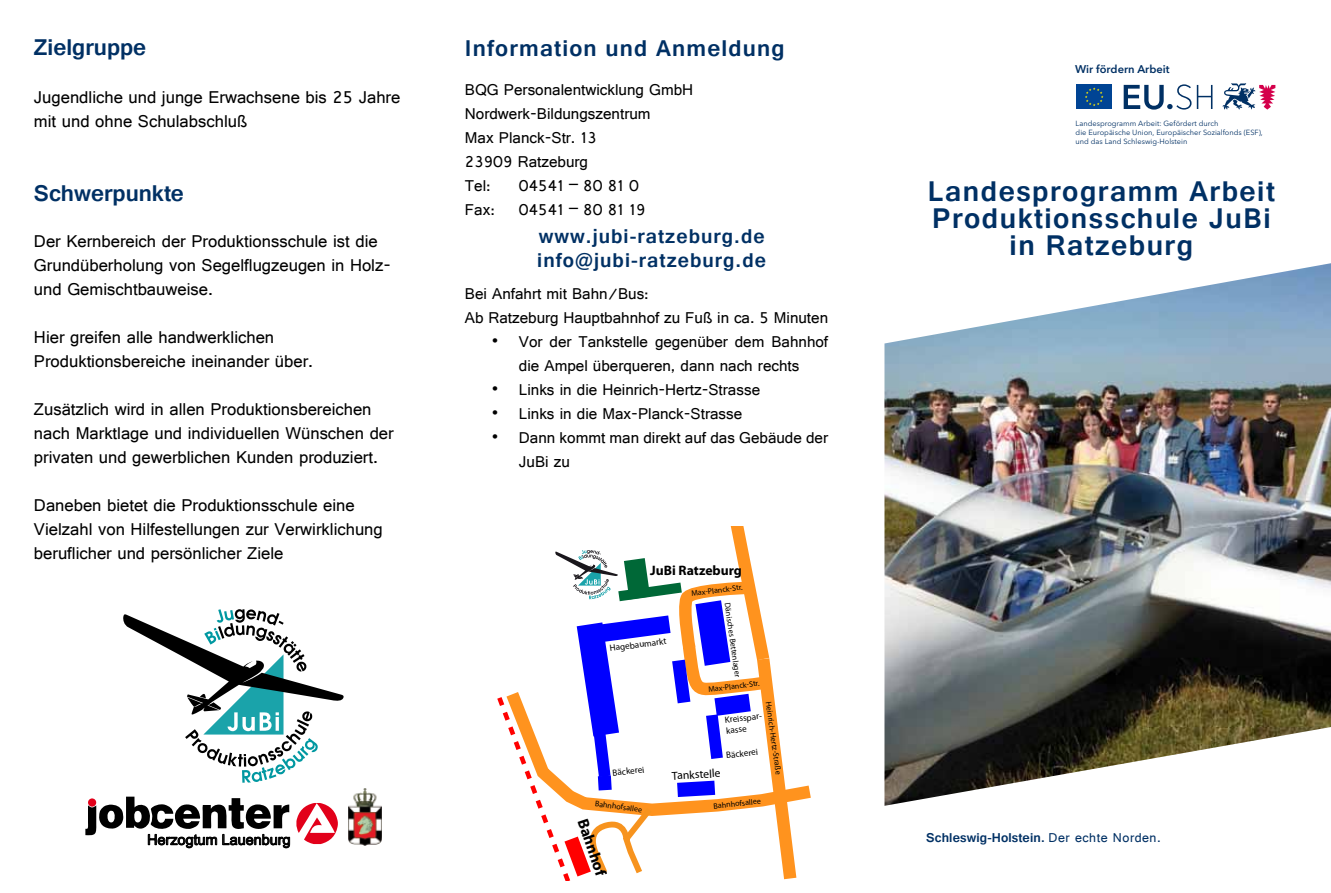
<style>
.page{position:relative;width:1331px;height:893px;background:#fff}
.page>*{position:absolute;margin:0;border:0;box-sizing:border-box;transform-origin:0 0}
.t1{font:700 30px/27px "Gautami";letter-spacing:.05em;color:#003064;text-align:center}
.t2{font:700 24px "Gautami";letter-spacing:.05em;color:#003064}
.t3{font:700 24px "Gautami";color:#003064}
.t4{font:700 21px/24px "Gautami";letter-spacing:.05em;color:#003064}
.t5{font:18px/24px "Gautami";color:#000}
.t6{font:16.5px/24px "Gautami";color:#000}
.t7{font:700 15.6px "Myriad Pro";color:#000}
.t8{font:14.4px "Arial";color:#000}
.t9{font:700 13.65px "Myriad Pro";color:#000}
.t10{font:700 13.5px "Gautami";letter-spacing:.01em;color:#003064}
.t11{font:11.7px "Myriad Pro";color:#000}
.t12{font:600 11.1px "Avenir Next LT Pro";color:#003064}
.t13{font:9.15px/10.9px "Myriad Pro";color:#000}
.t14{font:8.1px "Myriad Pro";color:#000}
.t15{font:7.5px/9.3px "Avenir Next LT Pro";color:#003064}
.s1{font-weight:400}
</style>
<div class="page">
<svg style="left:1197px;top:85px;width:15px;height:24px"></svg>
<svg style="left:1222px;top:83px;width:53px;height:27px"></svg>
<svg style="left:1124px;top:84px;width:67px;height:26px"></svg>
<div style="left:1076px;top:85px;width:36px;height:24px;background:#004494"></div>
<svg style="left:1085px;top:87px;width:18px;height:19px"></svg>
<img style="left:884px;top:263px;width:447px;height:543px">
<svg style="left:497px;top:526px;width:314px;height:354px"></svg>
<img style="left:349px;top:789px;width:33px;height:56px">
<svg style="left:85px;top:797px;width:253px;height:51px"></svg>
<svg style="left:123px;top:609px;width:221px;height:174px"></svg>
<h2 class="t3" style="left:34px;top:32px;width:114px">Zielgruppe</h2>
<p class="t5" style="left:34px;top:84px;width:368px">Jugendliche und junge Erwachsene bis 25 Jahre mit und ohne Schulabschluß</p>
<h2 class="t3" style="left:34px;top:179px;width:151px">Schwerpunkte</h2>
<p class="t5" style="left:34px;top:228px;width:358px">Der Kernbereich der Produktionsschule ist die<br>Grundüberholung von Segelflugzeugen in Holz&shy;und Gemischtbauweise.</p>
<p class="t5" style="left:34px;top:324px;width:281px">Hier greifen alle handwerklichen<br>Produktionsbereiche ineinander über.</p>
<p class="t5" style="left:34px;top:396px;width:361px">Zusätzlich wird in allen Produktionsbereichen nach Marktlage und individuellen Wünschen der privaten und gewerblichen Kunden produziert.</p>
<p class="t5" style="left:34px;top:492px;width:350px">Daneben bietet die Produktionsschule eine<br>Vielzahl von Hilfestellungen zur Verwirklichung beruflicher und persönlicher Ziele</p>
<p class="t8" style="left:147px;top:830px;width:145px">Herzogtum Lauenburg</p>
<h2 class="t2" style="left:465px;top:34px;width:321px">Information und Anmeldung</h2>
<p class="t6" style="left:465px;top:77px;width:230px">BQG Personalentwicklung GmbH<br>Nordwerk-Bildungszentrum<br>Max Planck-Str. 13<br>23909 Ratzeburg<br>Tel:</p>
<p class="t6" style="left:519px;top:173px;width:122px">04541 – 80 81 0</p>
<p class="t6" style="left:465px;top:197px;width:31px">Fax:</p>
<p class="t6" style="left:519px;top:197px;width:128px">04541 – 80 81 19</p>
<p class="t4" style="left:537px;top:224px;width:230px">www.jubi-ratzeburg.de info@jubi-ratzeburg.de</p>
<p class="t6" style="left:465px;top:282px;width:365px">Bei Anfahrt mit Bahn/Bus:<br>Ab Ratzeburg Hauptbahnhof zu Fuß in ca. 5 Minuten</p>
<p class="t6" style="left:492px;top:330px;width:338px;text-align:center">• Vor der Tankstelle gegenüber dem Bahnhof die Ampel überqueren, dann nach rechts</p>
<p class="t6" style="left:492px;top:378px;width:270px">• Links in die Heinrich-Hertz-Strasse</p>
<p class="t6" style="left:492px;top:402px;width:252px">• Links in die Max-Planck-Strasse</p>
<p class="t6" style="left:519px;top:426px;width:311px;text-indent:-27px">• Dann kommt man direkt auf das Gebäude der<br>JuBi zu</p>
<p class="t9" style="left:650px;top:561px;width:93px">JuBi Ratzeburg</p>
<p class="t14" style="left:732px;top:602px;width:77px;rotate:82deg">Dänisches Bettenlager</p>
<p class="t13" style="left:724px;top:714px;width:40px;rotate:-6deg">Kreisspar&shy;kasse</p>
<p class="t11" style="left:672px;top:768px;width:50px;rotate:-3deg">Tankstelle</p>
<p class="t14" style="left:691px;top:588px;width:53px;rotate:-7deg">Max-Planck-Str.</p>
<p class="t13" style="left:609px;top:642px;width:59px;rotate:-7deg">Hagebaumarkt</p>
<p class="t14" style="left:708px;top:684px;width:53px;rotate:-7deg">Max-Planck-Str.</p>
<p class="t14" style="left:773px;top:701px;width:75px;rotate:82deg">Heinrich-Hertz-Straße</p>
<p class="t13" style="left:726px;top:749px;width:33px;rotate:-6deg">Bäckerei</p>
<p class="t13" style="left:612px;top:767px;width:33px;rotate:-6deg">Bäckerei</p>
<p class="t14" style="left:596px;top:799px;width:49px;rotate:7deg">Bahnhofsallee</p>
<p class="t7" style="left:592px;top:816px;width:61px;rotate:71deg">Bahnhof</p>
<p class="t14" style="left:713px;top:801px;width:49px;rotate:-6deg">Bahnhofsallee</p>
<p class="t12" style="left:1075px;top:63px;width:96px">Wir fördern Arbeit</p>
<p class="t15" style="left:1076px;top:118px;width:189px">Landesprogramm Arbeit: Gefördert durch<br>die Europäische Union, Europäischer Sozialfonds (ESF), und das Land Schleswig-Holstein</p>
<h1 class="t1" style="left:928px;top:177px;width:348px">Landesprogramm Arbeit<br>Produktionsschule JuBi in Ratzeburg</h1>
<p class="t10" style="left:926px;top:829px;width:236px">Schleswig-Holstein. <span class="s1">Der echte Norden.</span></p>
</div>
